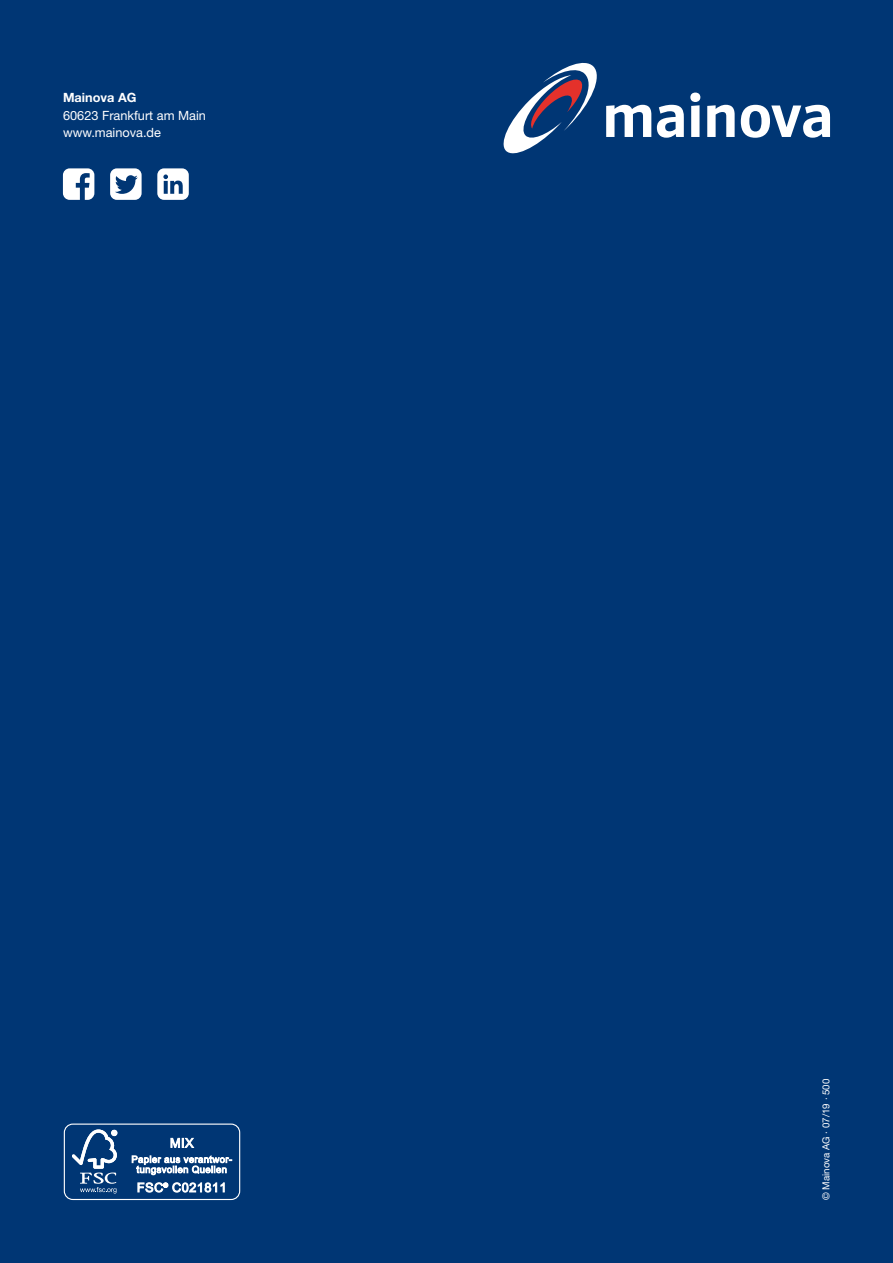
<style>
.page{position:relative;width:893px;height:1263px;background:#003674}
.page>*{position:absolute;margin:0;border:0;box-sizing:border-box;transform-origin:0 0}
.t1{font:12.75px/17.2px "Helvetica Neue LT Pro";color:#fff}
.t2{font:700 12.75px "Helvetica Neue LT Pro";color:#fff}
.t3{font:9.75px "Helvetica Neue LT Pro";color:#fff}
</style>
<div class="page">
<svg style="left:503px;top:62px;width:327px;height:92px"></svg>
<svg style="left:63px;top:168px;width:31px;height:32px"></svg>
<svg style="left:110px;top:168px;width:32px;height:32px"></svg>
<div style="left:64px;top:1123px;width:176px;height:77px;border:1px solid #fff;border-radius:8px"></div>
<svg style="left:72px;top:1129px;width:45px;height:64px"></svg>
<svg style="left:170px;top:1137px;width:24px;height:11px"></svg>
<svg style="left:132px;top:1155px;width:100px;height:20px"></svg>
<svg style="left:137px;top:1182px;width:88px;height:10px"></svg>
<svg style="left:157px;top:168px;width:32px;height:32px"></svg>
<p class="t2" style="left:63px;top:90px;width:75px">Mainova AG</p>
<p class="t1" style="left:63px;top:106px;width:144px">60623 Frankfurt am Main www.mainova.de</p>
<p class="t3" style="left:820px;top:1200px;width:123px;rotate:-90deg">© Mainova AG · 07/19 · 500</p>
</div>
